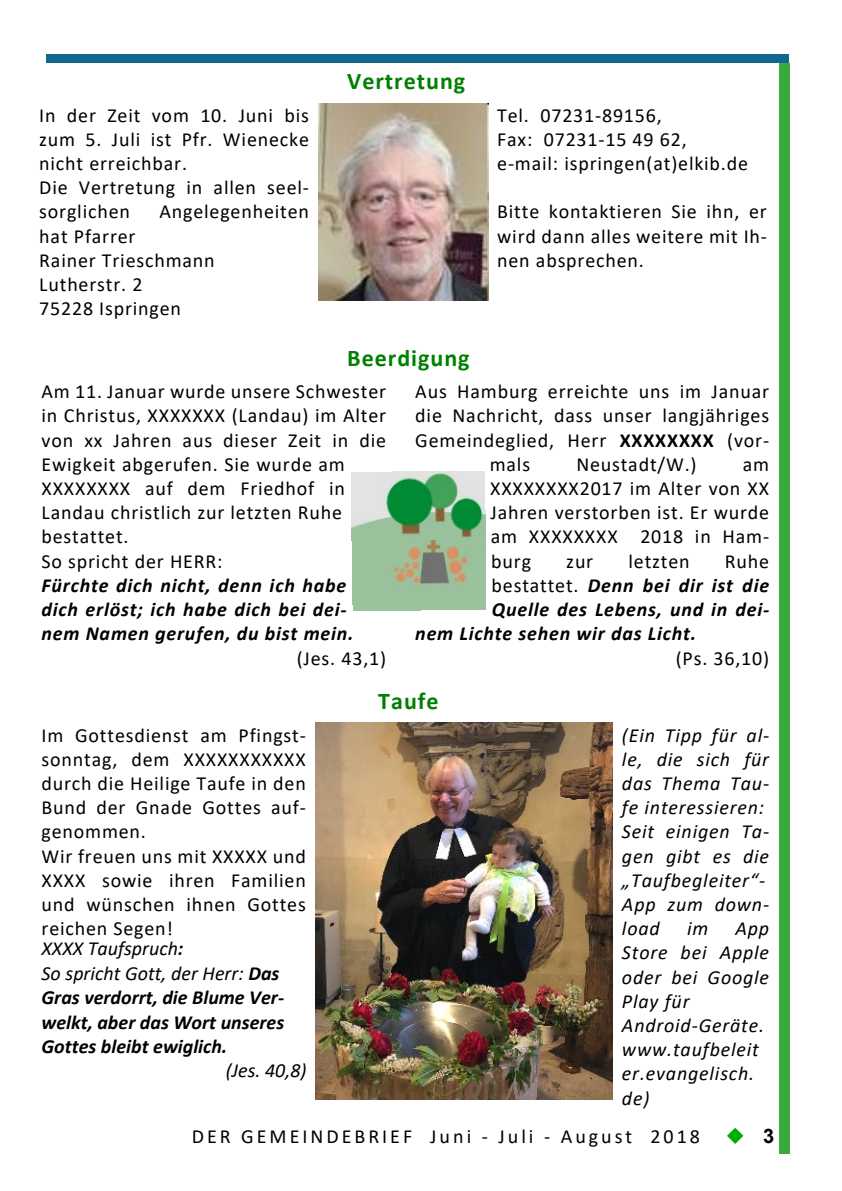
<style>
.page{position:relative;width:842px;height:1191px;background:#fff}
.page>*{position:absolute;margin:0;border:0;box-sizing:border-box;transform-origin:0 0}
.t1{font:700 24px "Calibri";letter-spacing:.04em;color:#008000}
.t2{font:20px/24.2px "Calibri";letter-spacing:.04em;color:#000}
.t3{font:italic 20px/24.2px "Calibri";letter-spacing:.04em;color:#000}
.t4{font:italic 700 20px/24.2px "Calibri";letter-spacing:.04em;color:#000}
.t5{font:italic 700 20px/24.4px "Calibri";color:#000}
.t6{font:20px "Calibri";letter-spacing:.15em;color:#000}
.t7{font:700 20px "Arial";color:#000}
.s1{font-weight:700}
.s2{font-weight:400;font-style:normal}
.s3{font-weight:400}
</style>
<div class="page">
<div style="left:779px;top:63px;width:10px;height:1090px;background:#3ba93e"></div>
<div style="left:46px;top:55px;width:743px;height:8px;background:#12678f"></div>
<img style="left:351px;top:471px;width:135px;height:139px">
<img style="left:319px;top:104px;width:169px;height:196px">
<img style="left:316px;top:723px;width:297px;height:376px">
<p class="t2" style="left:39px;top:104px;width:271px">In der Zeit vom 10. Juni bis zum 5. Juli ist Pfr. Wienecke nicht erreichbar.<br>Die Vertretung in allen seel&shy;sorglichen</p>
<p class="t2" style="left:159px;top:201px;width:151px">Angelegenheiten</p>
<p class="t2" style="left:39px;top:225px;width:177px">hat Pfarrer<br>Rainer Trieschmann<br>Lutherstr. 2<br>75228 Ispringen</p>
<p class="t1" style="left:347px;top:71px;width:120px">Vertretung</p>
<p class="t2" style="left:497px;top:104px;width:252px">Tel. 07231-89156,<br>Fax: 07231-15 49 62, e-mail: ispringen(at)elkib.de</p>
<p class="t2" style="left:497px;top:201px;width:271px;text-align:justify">Bitte kontaktieren Sie ihn, er wird dann alles weitere mit Ih&shy;nen absprechen.</p>
<p class="t1" style="left:347px;top:348px;width:124px">Beerdigung</p>
<p class="t2" style="left:42px;top:381px;width:346px">Am 11. Januar wurde unsere Schwester in Christus, XXXXXXX (Landau) im Alter von xx Jahren aus dieser Zeit in die<br>Ewigkeit abgerufen. Sie wurde am<br>XXXXXXXX auf dem Friedhof in<br>Landau christlich zur letzten Ruhe bestattet.<br>So spricht der HERR:</p>
<p class="t4" style="left:42px;top:575px;width:313px">Fürchte dich nicht, denn ich habe dich erlöst; ich habe dich bei dei&shy;nem Namen gerufen, du bist mein.</p>
<p class="t2" style="left:297px;top:647px;width:91px">(Jes. 43,1)</p>
<p class="t2" style="left:415px;top:381px;width:355px">Aus Hamburg erreichte uns im Januar</p>
<p class="t2" style="left:415px;top:405px;width:355px">die Nachricht, dass unser langjähriges</p>
<p class="t2" style="left:415px;top:429px;width:355px">Gemeindeglied, Herr <span class="s1">XXXXXXXX</span> (vor-</p>
<p class="t2" style="left:490px;top:454px;width:42px">mals</p>
<p class="t2" style="left:576px;top:454px;width:122px">Neustadt/W.)</p>
<p class="t2" style="left:490px;top:454px;width:280px;text-align:justify;text-indent:253px">am XXXXXXXX2017 im Alter von XX Jahren verstorben ist. Er wurde am XXXXXXXX 2018 in Ham&shy;burg</p>
<p class="t2" style="left:566px;top:550px;width:28px">zur</p>
<p class="t2" style="left:628px;top:550px;width:63px">letzten</p>
<p class="t2" style="left:725px;top:550px;width:46px">Ruhe</p>
<p class="t4" style="left:492px;top:575px;width:279px"><span class="s2">bestattet.</span> Denn bei dir ist die</p>
<p class="t4" style="left:492px;top:599px;width:279px">Quelle des Lebens, und in dei-</p>
<p class="t4" style="left:415px;top:623px;width:282px">nem Lichte sehen wir das Licht.</p>
<p class="t2" style="left:676px;top:647px;width:95px">(Ps. 36,10)</p>
<p class="t2" style="left:42px;top:724px;width:266px">Im Gottesdienst am Pfingst&shy;sonntag, dem XXXXXXXXXXX durch die Heilige Taufe in den<br>Bund der Gnade Gottes auf&shy;genommen.<br>Wir freuen uns mit XXXXX und<br>XXXX sowie ihren Familien und wünschen ihnen Gottes reichen Segen!</p>
<p class="t5" style="left:42px;top:938px;width:244px"><span class="s3">XXXX Taufspruch</span>:<br><span class="s3">So spricht Gott, der Herr:</span> Das<br>Gras verdorrt, die Blume Ver&shy;welkt, aber das Wort unseres<br>Gottes bleibt ewiglich.</p>
<p class="t3" style="left:226px;top:1060px;width:82px">(Jes. 40,8)</p>
<p class="t1" style="left:378px;top:691px;width:62px">Taufe</p>
<p class="t3" style="left:622px;top:724px;width:149px">(Ein Tipp für al&shy;le, die sich für das Thema Tau&shy;fe interessieren:<br>Seit einigen Ta&shy;gen gibt es die „Taufbegleiter“-<br>App zum down&shy;load</p>
<p class="t3" style="left:687px;top:918px;width:23px">im</p>
<p class="t3" style="left:622px;top:918px;width:149px;text-indent:113px">App<br>Store bei Apple oder bei Google<br>Play für<br>Android-Geräte. www.taufbeleit er.evangelisch. de)</p>
<p class="t6" style="left:192px;top:1128px;width:510px">DER GEMEINDEBRIEF Juni - Juli - August 2018</p>
<p class="t7" style="left:763px;top:1128px;width:13px">3</p>
</div>
